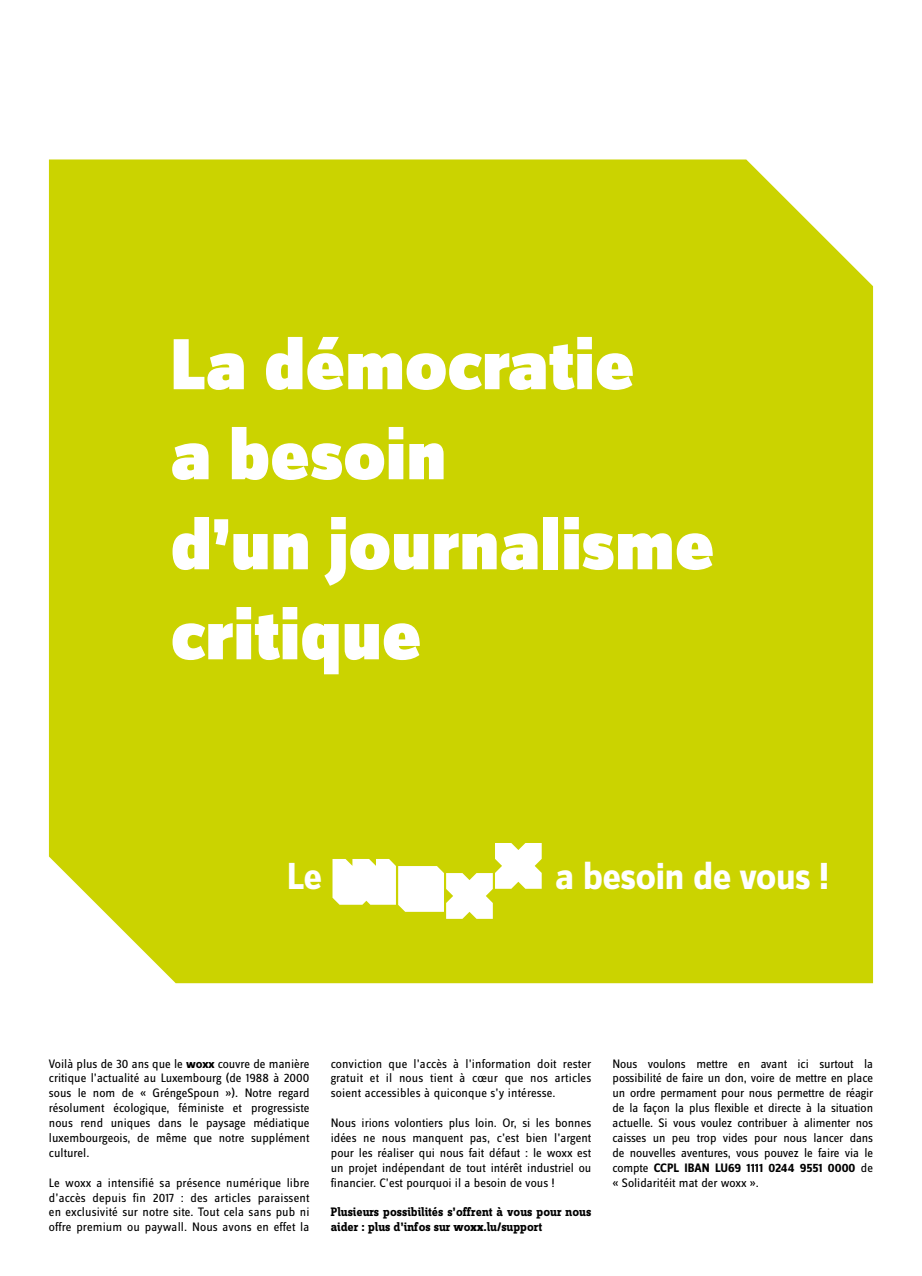
<style>
.page{position:relative;width:922px;height:1276px;background:#fff}
.page>*{position:absolute;margin:0;border:0;box-sizing:border-box;transform-origin:0 0}
.t1{font:900 75px/90px "Zine Sans Dis";color:#fff}
.t2{font:700 39.12px "Zine Sans Dis";letter-spacing:-.02em;color:#fff}
.t3{font:12.75px/14.9px "Zine Sans Dis";color:#000;text-align:justify}
.t4{font:700 12.75px/14.9px "Zine Slab Dis";color:#000}
.s1{font-weight:700}
</style>
<div class="page">
<div style="left:49px;top:159px;width:823px;height:824px;background:#cbd300"></div>
<svg style="left:332px;top:843px;width:209px;height:76px"></svg>
<h1 class="t1" style="left:171px;top:324px;width:545px">La démocratie<br>a besoin<br>d’un journalisme critique</h1>
<h2 class="t2" style="left:287px;top:856px;width:37px">Le</h2>
<h2 class="t2" style="left:555px;top:856px;width:276px">a besoin de vous !</h2>
<p class="t3" style="left:49px;top:1056px;width:262px">Voilà plus de 30 ans que le <span class="s1">woxx</span> couvre de manière critique l’actualité au Luxembourg (de 1988 à 2000 sous le nom de « GréngeSpoun »). Notre regard résolument écologique, féministe et progressiste nous rend uniques dans le paysage médiatique luxembourgeois, de même que notre supplément culturel.</p>
<p class="t3" style="left:49px;top:1175px;width:262px">Le woxx a intensifié sa présence numérique libre d’accès depuis fin 2017 : des articles paraissent en exclusivité sur notre site. Tout cela sans pub ni offre premium ou paywall. Nous avons en effet la</p>
<p class="t3" style="left:330px;top:1056px;width:262px">conviction que l’accès à l’information doit rester gratuit et il nous tient à cœur que nos articles soient accessibles à quiconque s’y intéresse.</p>
<p class="t3" style="left:330px;top:1116px;width:262px">Nous irions volontiers plus loin. Or, si les bonnes idées ne nous manquent pas, c’est bien l’argent pour les réaliser qui nous fait défaut : le woxx est un projet indépendant de tout intérêt industriel ou financier. C’est pourquoi il a besoin de vous !</p>
<p class="t4" style="left:330px;top:1205px;width:262px">Plusieurs possibilités s’offrent à vous pour nous aider : plus d’infos sur woxx.lu/support</p>
<p class="t3" style="left:612px;top:1056px;width:262px">Nous voulons mettre en avant ici surtout la possibilité de faire un don, voire de mettre en place un ordre permament pour nous permettre de réagir de la façon la plus flexible et directe à la situation actuelle. Si vous voulez contribuer à alimenter nos caisses un peu trop vides pour nous lancer dans de nouvelles aventures, vous pouvez le faire via le compte <span class="s1">CCPL IBAN LU69 1111 0244 9551 0000</span> de « Solidaritéit mat der woxx ».</p>
</div>
